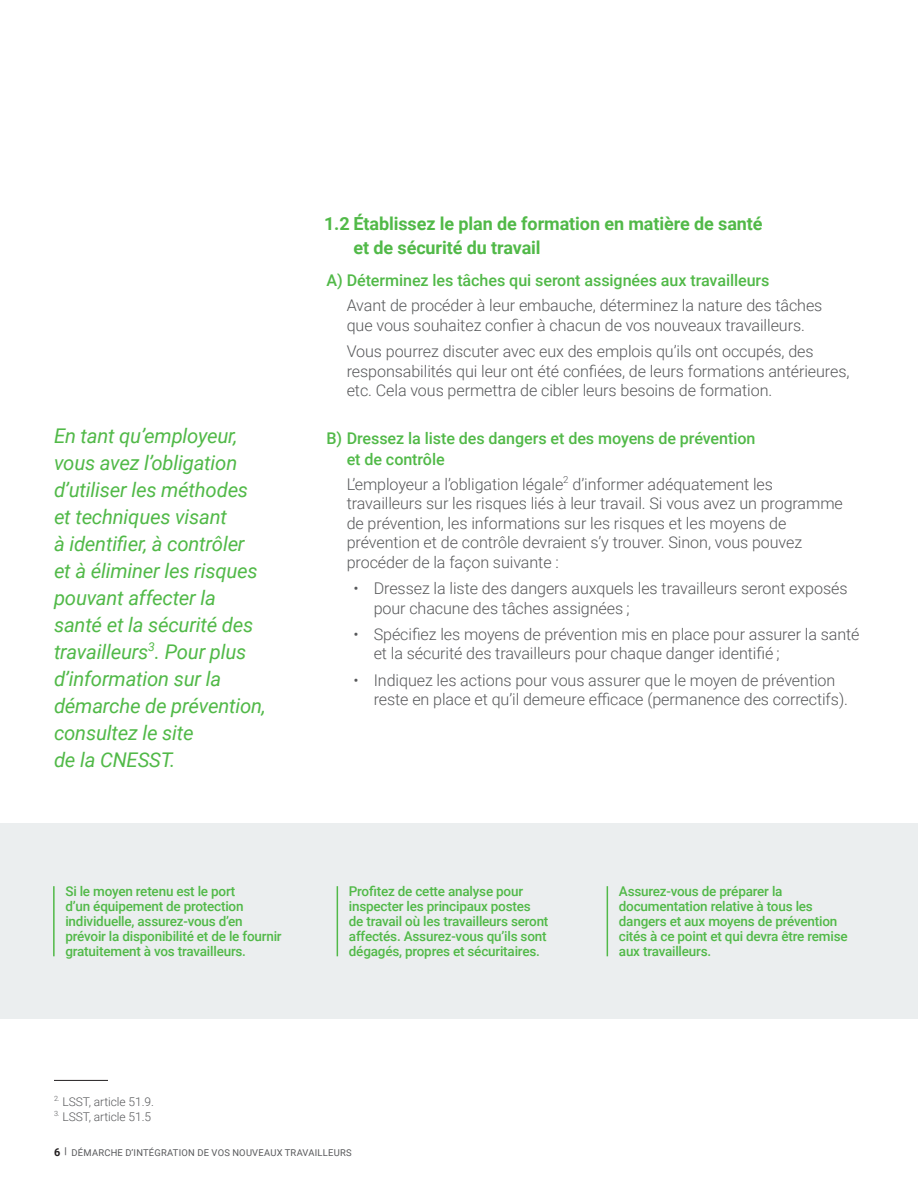
<style>
.page{position:relative;width:918px;height:1188px;background:#fff}
.page>*{position:absolute;margin:0;border:0;box-sizing:border-box;transform-origin:0 0}
.t1{font:italic 20.25px/27px "Roboto";letter-spacing:-.01em;color:#51b948}
.t2{font:700 18px/24.8px "Roboto";letter-spacing:-.005em;color:#51b948}
.t3{font:300 16.2px/19.5px "Roboto";letter-spacing:-.005em;color:#57585a}
.t4{font:500 16.2px/21px "Roboto";letter-spacing:-.005em;color:#51b948}
.t5{font:500 13.5px/15px "Roboto";letter-spacing:-.015em;color:#51b948}
.t6{font:300 12px "Roboto";letter-spacing:-.005em;color:#57585a}
.t7{font:9.3px "Roboto";letter-spacing:.025em;color:#57585a}
.s1{font-weight:700;font-size:10.8px;color:#231f20}
.s2{font-weight:900}
</style>
<div class="page">
<div style="left:0;top:824px;width:918px;height:195px;background:#ebeeef"></div>
<hr style="left:54px;top:1080px;width:54px;height:1px;background:#231f20">
<hr style="left:53px;top:886px;width:2px;height:70px;background:#51b948">
<hr style="left:337px;top:886px;width:1px;height:70px;background:#51b948">
<hr style="left:607px;top:886px;width:1px;height:70px;background:#51b948">
<p class="t1" style="left:54px;top:422px;width:213px">En tant qu’employeur, vous avez l’obligation d’utiliser les méthodes et techniques visant<br>à identifier, à contrôler et à éliminer les risques pouvant affecter la santé et la sécurité des travailleurs<sup>3</sup>. Pour plus d’information sur la démarche de prévention, consultez le site<br>de la CNESST.</p>
<p class="t2" style="left:353px;top:210px;width:411px;text-indent:-29px">1.2 Établissez le plan de formation en matière de santé et de sécurité du travail</p>
<p class="t4" style="left:326px;top:270px;width:445px">A) Déterminez les tâches qui seront assignées aux travailleurs</p>
<p class="t3" style="left:347px;top:295px;width:477px">Avant de procéder à leur embauche, déterminez la nature des tâches que vous souhaitez confier à chacun de vos nouveaux travailleurs.</p>
<p class="t3" style="left:347px;top:341px;width:504px">Vous pourrez discuter avec eux des emplois qu’ils ont occupés, des responsabilités qui leur ont été confiées, de leurs formations antérieures, etc. Cela vous permettra de cibler leurs besoins de formation.</p>
<p class="t4" style="left:347px;top:427px;width:410px;text-indent:-20px">B) Dressez la liste des dangers et des moyens de prévention et de contrôle</p>
<p class="t3" style="left:347px;top:474px;width:498px">L’employeur a l’obligation légale<sup>2</sup> d’informer adéquatement les travailleurs sur les risques liés à leur travail. Si vous avez un programme de prévention, les informations sur les risques et les moyens de prévention et de contrôle devraient s’y trouver. Sinon, vous pouvez procéder de la façon suivante :</p>
<p class="t3" style="left:374px;top:578px;width:475px;text-indent:-20px">• Dressez la liste des dangers auxquels les travailleurs seront exposés pour chacune des tâches assignées ;</p>
<p class="t3" style="left:374px;top:624px;width:487px;text-indent:-20px">• Spécifiez les moyens de prévention mis en place pour assurer la santé et la sécurité des travailleurs pour chaque danger identifié ;</p>
<p class="t3" style="left:374px;top:669px;width:476px;text-indent:-20px">• Indiquez les actions pour vous assurer que le moyen de prévention reste en place et qu’il demeure efficace (permanence des correctifs).</p>
<p class="t5" style="left:65px;top:884px;width:218px">Si le moyen retenu est le port<br>d’un équipement de protection individuelle, assurez-vous d’en prévoir la disponibilité et de le fournir gratuitement à vos travailleurs.</p>
<p class="t5" style="left:349px;top:884px;width:201px">Profitez de cette analyse pour inspecter les principaux postes de travail où les travailleurs seront affectés. Assurez-vous qu’ils sont dégagés, propres et sécuritaires.</p>
<p class="t5" style="left:619px;top:884px;width:230px">Assurez-vous de préparer la documentation relative à tous les dangers et aux moyens de prévention cités à ce point et qui devra être remise aux travailleurs.</p>
<p class="t6" style="left:54px;top:1093px;width:102px"><sup>2.</sup> LSST, article 51.9.</p>
<p class="t6" style="left:54px;top:1108px;width:99px"><sup>3.</sup> LSST, article 51.5</p>
<p class="t7" style="left:54px;top:1146px;width:299px"><span class="s1">6</span> <span class="s2">|</span> DÉMARCHE D’INTÉGRATION DE VOS NOUVEAUX TRAVAILLEURS</p>
</div>
